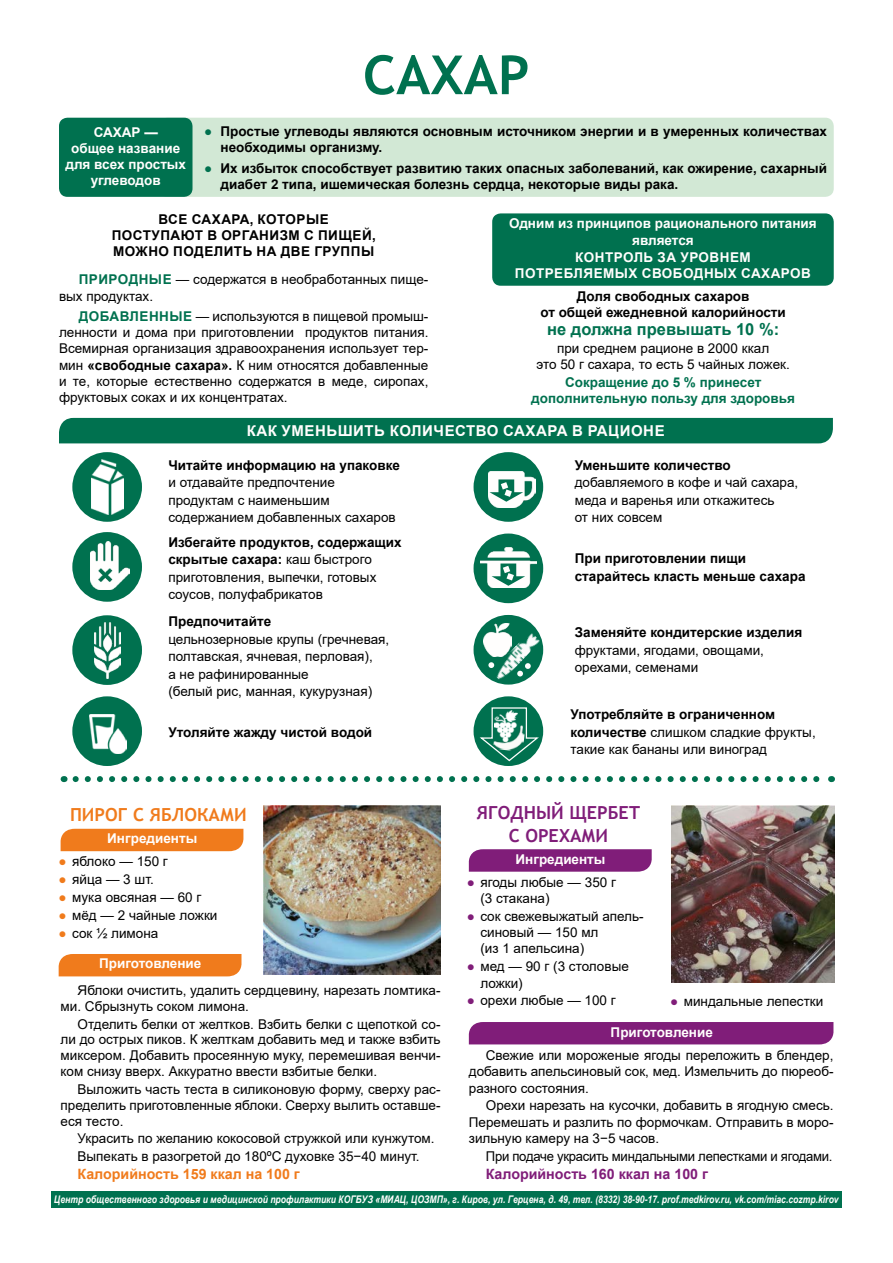
<style>
.page{position:relative;width:893px;height:1263px;background:#fff}
.page>*{position:absolute;margin:0;border:0;box-sizing:border-box;transform-origin:0 0}
.t1{font:700 54px "Trebuchet MS";color:#00714f}
.t2{font:700 18px "Trebuchet MS";color:#801d79}
.t3{font:700 18px "Trebuchet MS";color:#f07b1c}
.t4{font:700 16.5px "Arial";color:#00714f}
.t5{font:700 15px "Arial";letter-spacing:.035em;color:#fffefd}
.t6{font:700 14.25px "Arial";color:#f07b1c}
.t7{font:700 14.25px "Arial";color:#801d79}
.t8{font:13.5px/16.2px "Arial";color:#000}
.t9{font:700 13.5px/16.2px "Arial";color:#000}
.t10{font:700 13.5px/16px "Arial";color:#fffefd;text-align:center}
.t11{font:700 13.5px/16.2px "Arial";letter-spacing:.035em;color:#000;text-align:center}
.t12{font:700 13.5px/16.2px "Arial";color:#00714f;text-align:center}
.t13{font:13.5px "Arial";letter-spacing:-.02em;color:#000}
.t14{font:700 13.5px/16.2px "Arial";letter-spacing:.035em;color:#fffefd;text-align:center}
.t15{font:italic 700 10.5px "Arial Narrow";color:#fffefd}
.s1{color:#00714f}
.s2{font-weight:700;color:#00714f}
.s3{font-weight:700}
.s4{color:#f07b1c}
.s5{color:#801d79}
</style>
<div class="page">
<div style="left:492px;top:213px;width:342px;height:73px;background:#00714f;border-radius:9px"></div>
<div style="left:159px;top:118px;width:675px;height:79px;background:#d2e8d5;border-radius:9px"></div>
<div style="left:59px;top:418px;width:774px;height:25px;background:#00714f"></div>
<div style="left:51px;top:1191px;width:791px;height:17px;background:#00714f"></div>
<div style="left:59px;top:118px;width:133px;height:79px;background:#00714f;border-radius:9px"></div>
<div style="left:72px;top:452px;width:70px;height:70px;background:#00714f;border-radius:50%"></div>
<img style="left:91px;top:460px;width:33px;height:54px">
<div style="left:72px;top:615px;width:70px;height:70px;background:#00714f;border-radius:50%"></div>
<img style="left:94px;top:623px;width:26px;height:55px">
<div style="left:72px;top:696px;width:70px;height:70px;background:#00714f;border-radius:50%"></div>
<img style="left:89px;top:714px;width:38px;height:39px">
<div style="left:72px;top:532px;width:70px;height:70px;background:#00714f;border-radius:50%"></div>
<img style="left:90px;top:542px;width:39px;height:48px">
<div style="left:474px;top:615px;width:69px;height:70px;background:#00714f;border-radius:50%"></div>
<img style="left:484px;top:623px;width:26px;height:33px">
<img style="left:491px;top:630px;width:49px;height:52px">
<svg style="left:488px;top:662px;width:6px;height:6px"></svg>
<svg style="left:517px;top:663px;width:14px;height:13px"></svg>
<div style="left:474px;top:452px;width:69px;height:70px;background:#00714f;border-radius:50%"></div>
<img style="left:488px;top:471px;width:48px;height:37px">
<svg style="left:489px;top:479px;width:34px;height:23px"></svg>
<div style="left:474px;top:533px;width:69px;height:70px;background:#00714f;border-radius:50%"></div>
<img style="left:480px;top:548px;width:57px;height:40px">
<svg style="left:492px;top:563px;width:33px;height:23px"></svg>
<div style="left:474px;top:696px;width:69px;height:70px;background:#00714f;border-radius:50%"></div>
<svg style="left:478px;top:707px;width:63px;height:55px"></svg>
<div style="left:469px;top:1022px;width:364px;height:22px;background:#801d79"></div>
<svg style="left:76px;top:776px;width:744px;height:6px"></svg>
<div style="left:61px;top:829px;width:182px;height:22px;background:#f07b1c"></div>
<svg style="left:469px;top:849px;width:183px;height:23px"></svg>
<img style="left:263px;top:806px;width:178px;height:168px">
<img style="left:672px;top:806px;width:162px;height:176px">
<div style="left:59px;top:954px;width:182px;height:22px;background:#f07b1c"></div>
<p class="t10" style="left:66px;top:124px;width:122px">САХАР —<br>общее название для всех простых углеводов</p>
<h1 class="t1" style="left:363px;top:41px;width:168px">САХАР</h1>
<p class="t9" style="left:221px;top:123px;width:608px;text-indent:-16px"><span class="s1">●</span> Простые углеводы являются основным источником энергии и в умеренных количествах необходимы организму.</p>
<p class="t9" style="left:221px;top:160px;width:608px;text-indent:-16px"><span class="s1">●</span> Их избыток способствует развитию таких опасных заболеваний, как ожирение, сахарный диабет 2 типа, ишемическая болезнь сердца, некоторые виды рака.</p>
<p class="t11" style="left:112px;top:211px;width:266px">ВСЕ САХАРА, КОТОРЫЕ<br>ПОСТУПАЮТ В ОРГАНИЗМ С ПИЩЕЙ,<br>МОЖНО ПОДЕЛИТЬ НА ДВЕ ГРУППЫ</p>
<p class="t10" style="left:509px;top:216px;width:309px">Одним из принципов рационального питания является</p>
<p class="t14" style="left:515px;top:249px;width:298px">КОНТРОЛЬ ЗА УРОВНЕМ<br>ПОТРЕБЛЯЕМЫХ СВОБОДНЫХ САХАРОВ</p>
<p class="t9" style="left:540px;top:288px;width:247px;text-align:center">Доля свободных сахаров<br>от общей ежедневной калорийности</p>
<p class="t4" style="left:547px;top:318px;width:234px">не должна превышать 10 %:</p>
<p class="t8" style="left:536px;top:340px;width:255px;text-align:center">при среднем рационе в 2000 ккал<br>это 50 г сахара, то есть 5 чайных ложек.</p>
<p class="t12" style="left:531px;top:374px;width:265px">Сокращение до 5 % принесет дополнительную пользу для здоровья</p>
<p class="t8" style="left:59px;top:271px;width:371px;text-indent:20px"><span class="s2">ПРИРОДНЫЕ</span> — содержатся в необработанных пище&shy;вых продуктах.</p>
<p class="t8" style="left:59px;top:308px;width:371px;text-align:justify;text-indent:20px"><span class="s2">ДОБАВЛЕННЫЕ</span> — используются в пищевой промыш&shy;ленности и дома при приготовлении продуктов питания.<br>Всемирная организация здравоохранения использует тер&shy;мин <span class="s3">«свободные сахара».</span> К ним относятся добавленные и те, которые естественно содержатся в меде, сиропах, фруктовых соках и их концентратах.</p>
<p class="t5" style="left:247px;top:420px;width:419px">КАК УМЕНЬШИТЬ КОЛИЧЕСТВО САХАРА В РАЦИОНЕ</p>
<p class="t9" style="left:168px;top:457px;width:233px">Читайте информацию на упаковке</p>
<p class="t8" style="left:168px;top:474px;width:229px;line-height:17.4px">и отдавайте предпочтение продуктам с наименьшим содержанием добавленных сахаров</p>
<p class="t8" style="left:168px;top:533px;width:235px;line-height:17.4px"><span class="s3">Избегайте продуктов, содержащих скрытые сахара:</span> каш быстрого приготовления, выпечки, готовых соусов, полуфабрикатов</p>
<p class="t9" style="left:168px;top:614px;width:104px">Предпочитайте</p>
<p class="t8" style="left:168px;top:630px;width:222px;line-height:17.4px">цельнозерновые крупы (гречневая, полтавская, ячневая, перловая),<br>а не рафинированные<br>(белый рис, манная, кукурузная)</p>
<p class="t9" style="left:168px;top:725px;width:205px">Утоляйте жажду чистой водой</p>
<p class="t9" style="left:575px;top:457px;width:158px">Уменьшите количество</p>
<p class="t8" style="left:575px;top:473px;width:225px;line-height:17.4px">добавляемого в кофе и чай сахара, меда и варенья или откажитесь<br>от них совсем</p>
<p class="t9" style="left:575px;top:550px;width:232px;line-height:17.4px">При приготовлении пищи старайтесь класть меньше сахара</p>
<p class="t9" style="left:575px;top:625px;width:229px">Заменяйте кондитерские изделия</p>
<p class="t8" style="left:575px;top:641px;width:191px;line-height:17.4px">фруктами, ягодами, овощами, орехами, семенами</p>
<p class="t8" style="left:570px;top:705px;width:247px;line-height:17.4px"><span class="s3">Употребляйте в ограниченном количестве</span> слишком сладкие фрукты, такие как бананы или виноград</p>
<h2 class="t3" style="left:70px;top:803px;width:178px">ПИРОГ С ЯБЛОКАМИ</h2>
<h2 class="t2" style="left:476px;top:802px;width:166px">ЯГОДНЫЙ ЩЕРБЕТ</h2>
<p class="t10" style="left:107px;top:830px;width:91px">Ингредиенты</p>
<h2 class="t2" style="left:509px;top:824px;width:101px">С ОРЕХАМИ</h2>
<p class="t8" style="left:59px;top:853px;width:111px"><span class="s4">●</span> яблоко — 150 г</p>
<p class="t10" style="left:515px;top:851px;width:91px">Ингредиенты</p>
<p class="t8" style="left:59px;top:871px;width:97px"><span class="s4">●</span> яйца — 3 шт.</p>
<p class="t8" style="left:59px;top:889px;width:144px"><span class="s4">●</span> мука овсяная — 60 г</p>
<p class="t8" style="left:59px;top:907px;width:160px"><span class="s4">●</span> мёд — 2 чайные ложки</p>
<p class="t8" style="left:59px;top:925px;width:101px"><span class="s4">●</span> сок ½ лимона</p>
<p class="t8" style="left:480px;top:874px;width:137px;text-indent:-14px"><span class="s5">●</span> ягоды любые — 350 г (3 стакана)</p>
<p class="t8" style="left:480px;top:908px;width:165px;text-indent:-14px"><span class="s5">●</span> сок свежевыжатый апель&shy;синовый — 150 мл<br>(из 1 апельсина)</p>
<p class="t8" style="left:480px;top:958px;width:150px;text-indent:-14px"><span class="s5">●</span> мед — 90 г (3 столовые ложки)</p>
<p class="t8" style="left:467px;top:992px;width:150px"><span class="s5">●</span> орехи любые — 100 г</p>
<p class="t10" style="left:99px;top:956px;width:104px">Приготовление</p>
<p class="t8" style="left:61px;top:982px;width:381px;text-indent:17px">Яблоки очистить, удалить сердцевину, нарезать ломтика&shy;ми. Сбрызнуть соком лимона.</p>
<p class="t8" style="left:61px;top:1016px;width:381px;text-align:justify;text-indent:17px">Отделить белки от желтков. Взбить белки с щепоткой со&shy;ли до острых пиков. К желткам добавить мед и также взбить миксером. Добавить просеянную муку, перемешивая венчи&shy;ком снизу вверх. Аккуратно ввести взбитые белки.</p>
<p class="t8" style="left:61px;top:1081px;width:381px;text-align:justify;text-indent:17px">Выложить часть теста в силиконовую форму, сверху рас&shy;пределить приготовленные яблоки. Сверху вылить оставше&shy;еся тесто.</p>
<p class="t8" style="left:78px;top:1130px;width:358px;line-height:17.5px">Украсить по желанию кокосовой стружкой или кунжутом.<br>Выпекать в разогретой до 180ºС духовке 35−40 минут.</p>
<p class="t8" style="left:670px;top:993px;width:155px"><span class="s5">●</span> миндальные лепестки</p>
<p class="t10" style="left:611px;top:1024px;width:104px">Приготовление</p>
<p class="t8" style="left:469px;top:1047px;width:366px;text-align:justify;text-indent:17px">Свежие или мороженые ягоды переложить в блендер, добавить апельсиновый сок, мед. Измельчить до пюреоб&shy;разного состояния.</p>
<p class="t8" style="left:469px;top:1097px;width:366px;text-align:justify;text-indent:17px">Орехи нарезать на кусочки, добавить в ягодную смесь.<br>Перемешать и разлить по формочкам. Отправить в моро&shy;зильную камеру на 3−5 часов.</p>
<p class="t13" style="left:486px;top:1147px;width:348px">При подаче украсить миндальными лепестками и ягодами.</p>
<p class="t6" style="left:77px;top:1164px;width:224px">Калорийность 159 ккал на 100 г</p>
<p class="t7" style="left:486px;top:1164px;width:224px">Калорийность 160 ккал на 100 г</p>
<p class="t15" style="left:54px;top:1191px;width:786px">Центр общественного здоровья и медицинской профилактики КОГБУЗ «МИАЦ, ЦОЗМП», г. Киров, ул. Герцена, д. 49, тел. (8332) 38-90-17. prof.medkirov.ru, vk.com/miac.cozmp.kirov</p>
</div>
